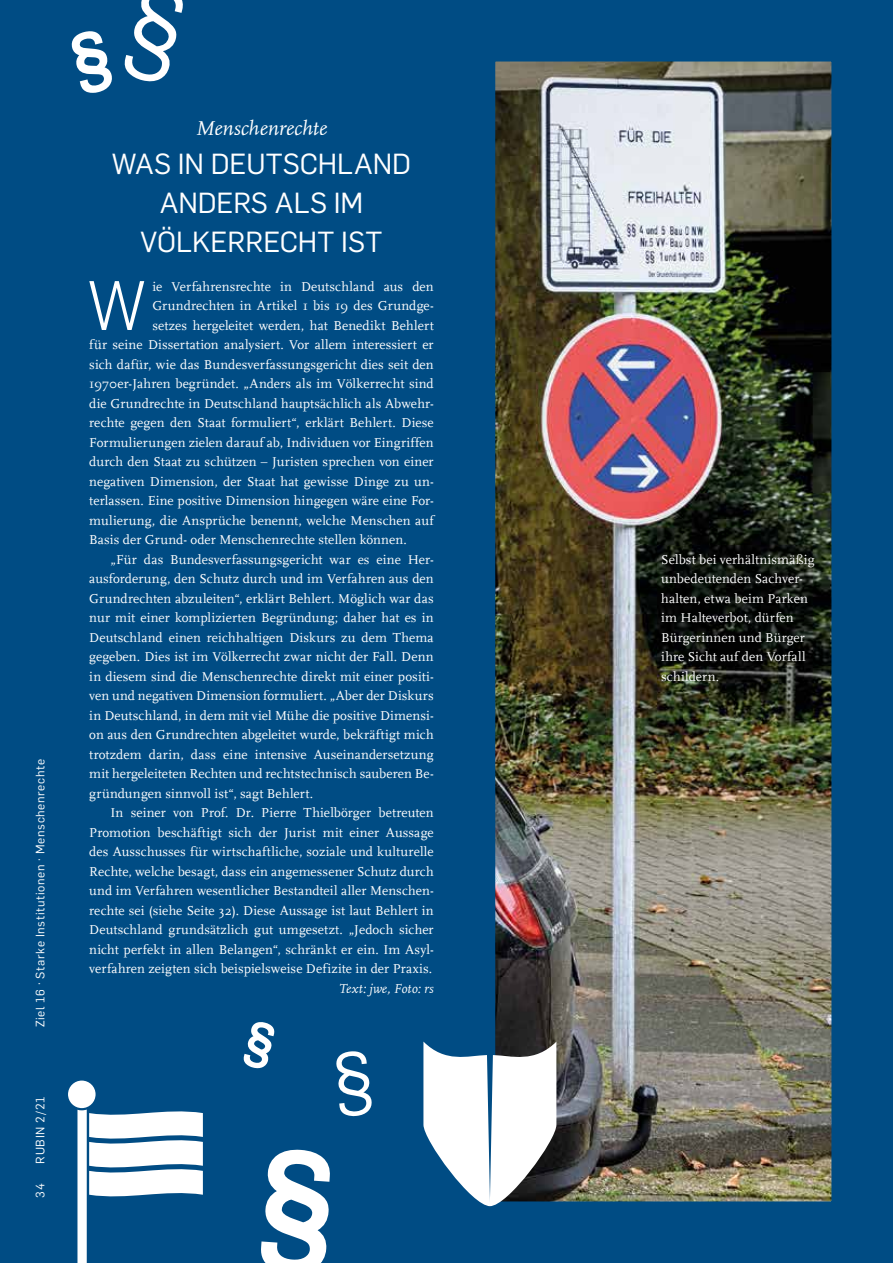
<style>
.page{position:relative;width:893px;height:1263px;background:#004c84}
.page>*{position:absolute;margin:0;border:0;box-sizing:border-box;transform-origin:0 0}
.t1{font:300 68.25px "Rub Flama";color:#fff}
.t2{font:28.5px/39px "Rub Flama";letter-spacing:-.005em;color:#fff;text-align:center}
.t3{font:italic 21px "RUB Scala MZ";letter-spacing:-.005em;color:#fff}
.t4{font:13.5px/19.5px "RUB Scala MZ";letter-spacing:.005em;color:#fff}
.t5{font:italic 13.5px "RUB Scala MZ";letter-spacing:.015em;color:#fff}
.t6{font:12px "Rub Flama";letter-spacing:.055em;color:#fff}
</style>
<div class="page">
<img style="left:497px;top:63px;width:333px;height:1137px">
<div style="left:68px;top:1080px;width:28px;height:28px;background:#fff;border-radius:50%"></div>
<svg style="left:77px;top:1107px;width:126px;height:156px"></svg>
<svg style="left:423px;top:1041px;width:133px;height:165px"></svg>
<svg style="left:261px;top:1149px;width:69px;height:114px"></svg>
<svg style="left:244px;top:1022px;width:31px;height:46px"></svg>
<svg style="left:336px;top:1051px;width:36px;height:65px"></svg>
<svg style="left:124px;top:0;width:59px;height:82px"></svg>
<svg style="left:71px;top:31px;width:41px;height:62px"></svg>
<p class="t6" style="left:32px;top:1027px;width:270px;rotate:-90deg">Ziel 16 · Starke Institutionen · Menschenrechte</p>
<p class="t6" style="left:32px;top:1163px;width:69px;rotate:-90deg">RUBIN 2/21</p>
<p class="t6" style="left:32px;top:1197px;width:16px;rotate:-90deg">34</p>
<h3 class="t3" style="left:196px;top:115px;width:133px">Menschenrechte</h3>
<h2 class="t2" style="left:112px;top:142px;width:301px">WAS IN DEUTSCHLAND<br>ANDERS ALS IM<br>VÖLKERRECHT IST</h2>
<h1 class="t1" style="left:87px;top:259px;width:60px">W</h1>
<p class="t4" style="left:152px;top:276px;width:283px">ie Verfahrensrechte in Deutschland aus den</p>
<p class="t4" style="left:152px;top:296px;width:283px">Grundrechten in Artikel 1 bis 19 des Grundge-</p>
<p class="t4" style="left:152px;top:315px;width:283px">setzes hergeleitet werden, hat Benedikt Behlert</p>
<p class="t4" style="left:89px;top:335px;width:346px">für seine Dissertation analysiert. Vor allem interessiert er</p>
<p class="t4" style="left:89px;top:354px;width:346px">sich dafür, wie das Bundesverfassungsgericht dies seit den</p>
<p class="t4" style="left:89px;top:374px;width:346px">1970er-Jahren begründet. „Anders als im Völkerrecht sind</p>
<p class="t4" style="left:89px;top:393px;width:346px">die Grundrechte in Deutschland hauptsächlich als Abwehr-</p>
<p class="t4" style="left:89px;top:412px;width:346px">rechte gegen den Staat formuliert“, erklärt Behlert. Diese</p>
<p class="t4" style="left:89px;top:432px;width:346px">Formulierungen zielen darauf ab, Individuen vor Eingriffen</p>
<p class="t4" style="left:89px;top:451px;width:346px">durch den Staat zu schützen – Juristen sprechen von einer</p>
<p class="t4" style="left:89px;top:471px;width:346px">negativen Dimension, der Staat hat gewisse Dinge zu un-</p>
<p class="t4" style="left:89px;top:490px;width:346px">terlassen. Eine positive Dimension hingegen wäre eine For-</p>
<p class="t4" style="left:89px;top:510px;width:346px">mulierung, die Ansprüche benennt, welche Menschen auf</p>
<p class="t4" style="left:89px;top:529px;width:319px">Basis der Grund- oder Menschenrechte stellen können.</p>
<p class="t4" style="left:111px;top:549px;width:325px">„Für das Bundesverfassungsgericht war es eine Her-</p>
<p class="t4" style="left:89px;top:568px;width:346px">ausforderung, den Schutz durch und im Verfahren aus den</p>
<p class="t4" style="left:89px;top:588px;width:346px">Grundrechten abzuleiten“, erklärt Behlert. Möglich war das</p>
<p class="t4" style="left:89px;top:607px;width:346px">nur mit einer komplizierten Begründung; daher hat es in</p>
<p class="t4" style="left:89px;top:627px;width:346px">Deutschland einen reichhaltigen Diskurs zu dem Thema</p>
<p class="t4" style="left:89px;top:646px;width:346px">gegeben. Dies ist im Völkerrecht zwar nicht der Fall. Denn</p>
<p class="t4" style="left:89px;top:666px;width:346px">in diesem sind die Menschenrechte direkt mit einer positi-</p>
<p class="t4" style="left:89px;top:685px;width:346px">ven und negativen Dimension formuliert. „Aber der Diskurs</p>
<p class="t4" style="left:89px;top:705px;width:346px">in Deutschland, in dem mit viel Mühe die positive Dimensi-</p>
<p class="t4" style="left:89px;top:724px;width:346px">on aus den Grundrechten abgeleitet wurde, bekräftigt mich</p>
<p class="t4" style="left:89px;top:744px;width:346px">trotzdem darin, dass eine intensive Auseinandersetzung</p>
<p class="t4" style="left:89px;top:763px;width:346px">mit hergeleiteten Rechten und rechtstechnisch sauberen Be-</p>
<p class="t4" style="left:89px;top:783px;width:225px">gründungen sinnvoll ist“, sagt Behlert.</p>
<p class="t4" style="left:111px;top:802px;width:325px">In seiner von Prof. Dr. Pierre Thielbörger betreuten</p>
<p class="t4" style="left:89px;top:822px;width:346px">Promotion beschäftigt sich der Jurist mit einer Aussage</p>
<p class="t4" style="left:89px;top:841px;width:346px">des Ausschusses für wirtschaftliche, soziale und kulturelle</p>
<p class="t4" style="left:89px;top:861px;width:346px">Rechte, welche besagt, dass ein angemessener Schutz durch</p>
<p class="t4" style="left:89px;top:880px;width:346px">und im Verfahren wesentlicher Bestandteil aller Menschen-</p>
<p class="t4" style="left:89px;top:900px;width:346px">rechte sei (siehe Seite 32). Diese Aussage ist laut Behlert in</p>
<p class="t4" style="left:89px;top:919px;width:346px">Deutschland grundsätzlich gut umgesetzt. „Jedoch sicher</p>
<p class="t4" style="left:89px;top:939px;width:346px">nicht perfekt in allen Belangen“, schränkt er ein. Im Asyl-</p>
<p class="t4" style="left:89px;top:958px;width:344px">verfahren zeigten sich beispielsweise Defizite in der Praxis.</p>
<p class="t5" style="left:339px;top:980px;width:96px">Text: jwe, Foto: rs</p>
<p class="t4" style="left:661px;top:549px;width:155px">Selbst bei verhältnismäßig unbedeutenden Sachver&shy;halten, etwa beim Parken im Halteverbot, dürfen<br>Bürgerinnen und Bürger ihre Sicht auf den Vorfall schildern.</p>
</div>
